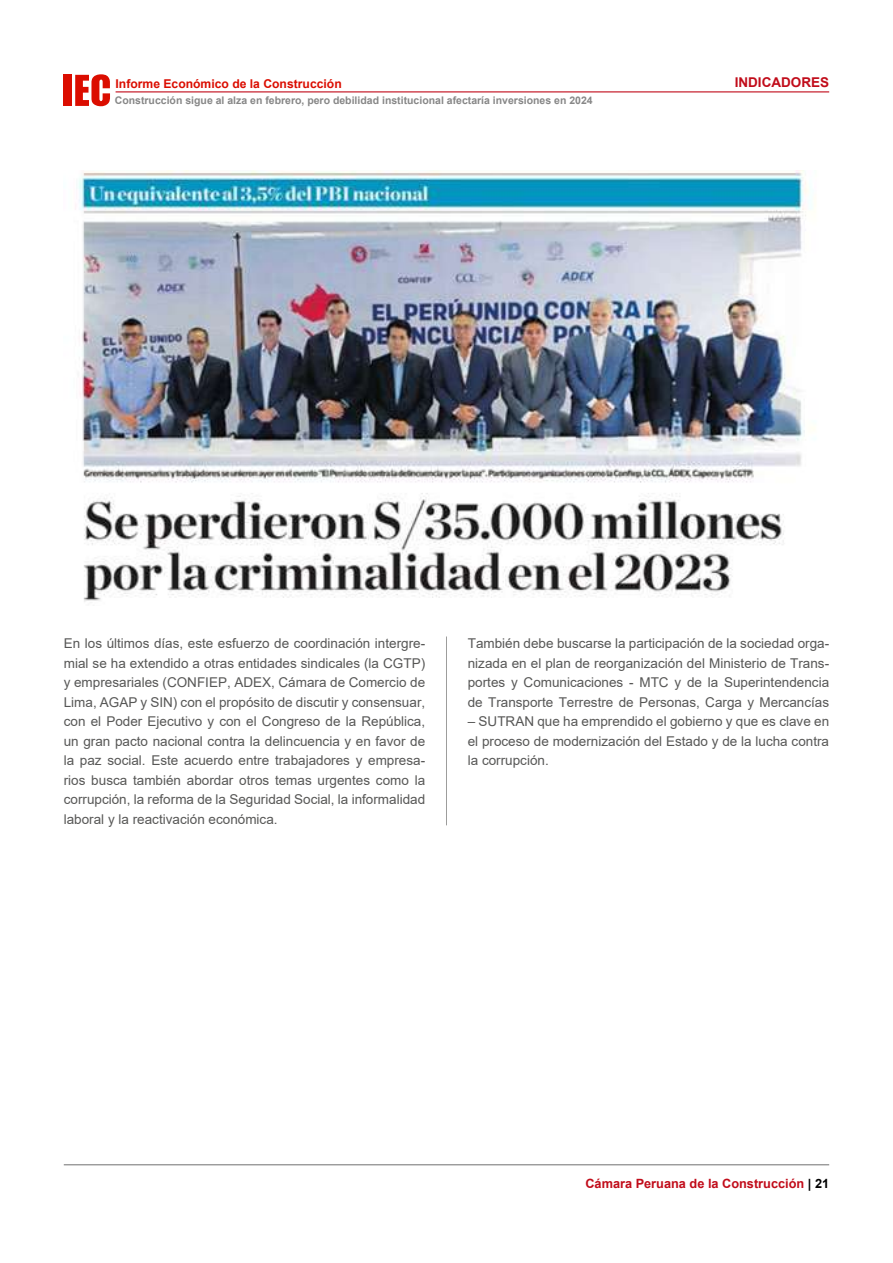
<style>
.page{position:relative;width:893px;height:1263px;background:#fff}
.page>*{position:absolute;margin:0;border:0;box-sizing:border-box;transform-origin:0 0}
.t1{font:13.5px/19.5px "Arial";color:#575756;text-align:justify}
.t2{font:700 13.5px "Arial";color:#c10c1a}
.t3{font:700 12.75px "Arial";color:#c10c1a}
.t4{font:700 12.15px "Arial";color:#db0d00}
.t5{font:700 10.5px "Arial";color:#878787}
.s1{color:#000}
</style>
<div class="page">
<hr style="left:64px;top:1164px;width:765px;height:1px;background:#706f6f">
<div style="left:64px;top:75px;width:8px;height:31px;background:#db0d00"></div>
<svg style="left:75px;top:74px;width:35px;height:32px"></svg>
<hr style="left:116px;top:91px;width:713px;height:1px;background:#c10c1a">
<img style="left:75px;top:170px;width:740px;height:432px">
<hr style="left:446px;top:637px;width:1px;height:188px;background:#9d9d9c">
<p class="t4" style="left:116px;top:75px;width:228px">Informe Económico de la Construcción</p>
<p class="t5" style="left:115px;top:92px;width:479px">Construcción sigue al alza en febrero, pero debilidad institucional afectaría inversiones en 2024</p>
<p class="t2" style="left:735px;top:73px;width:96px">INDICADORES</p>
<p class="t1" style="left:64px;top:634px;width:363px">En los últimos días, este esfuerzo de coordinación intergre&shy;mial se ha extendido a otras entidades sindicales (la CGTP) y empresariales (CONFIEP, ADEX, Cámara de Comercio de Lima, AGAP y SIN) con el propósito de discutir y consensuar, con el Poder Ejecutivo y con el Congreso de la República, un gran pacto nacional contra la delincuencia y en favor de la paz social. Este acuerdo entre trabajadores y empresa&shy;rios busca también abordar otros temas urgentes como la corrupción, la reforma de la Seguridad Social, la informalidad laboral y la reactivación económica.</p>
<p class="t1" style="left:468px;top:634px;width:363px">También debe buscarse la participación de la sociedad orga&shy;nizada en el plan de reorganización del Ministerio de Trans&shy;portes y Comunicaciones - MTC y de la Superintendencia de Transporte Terrestre de Personas, Carga y Mercancías</p>
<p class="t1" style="left:468px;top:712px;width:363px">– SUTRAN que ha emprendido el gobierno y que es clave en el proceso de modernización del Estado y de la lucha contra la corrupción.</p>
<p class="t3" style="left:585px;top:1175px;width:245px">Cámara Peruana de la Construcción <span class="s1">| 21</span></p>
</div>
